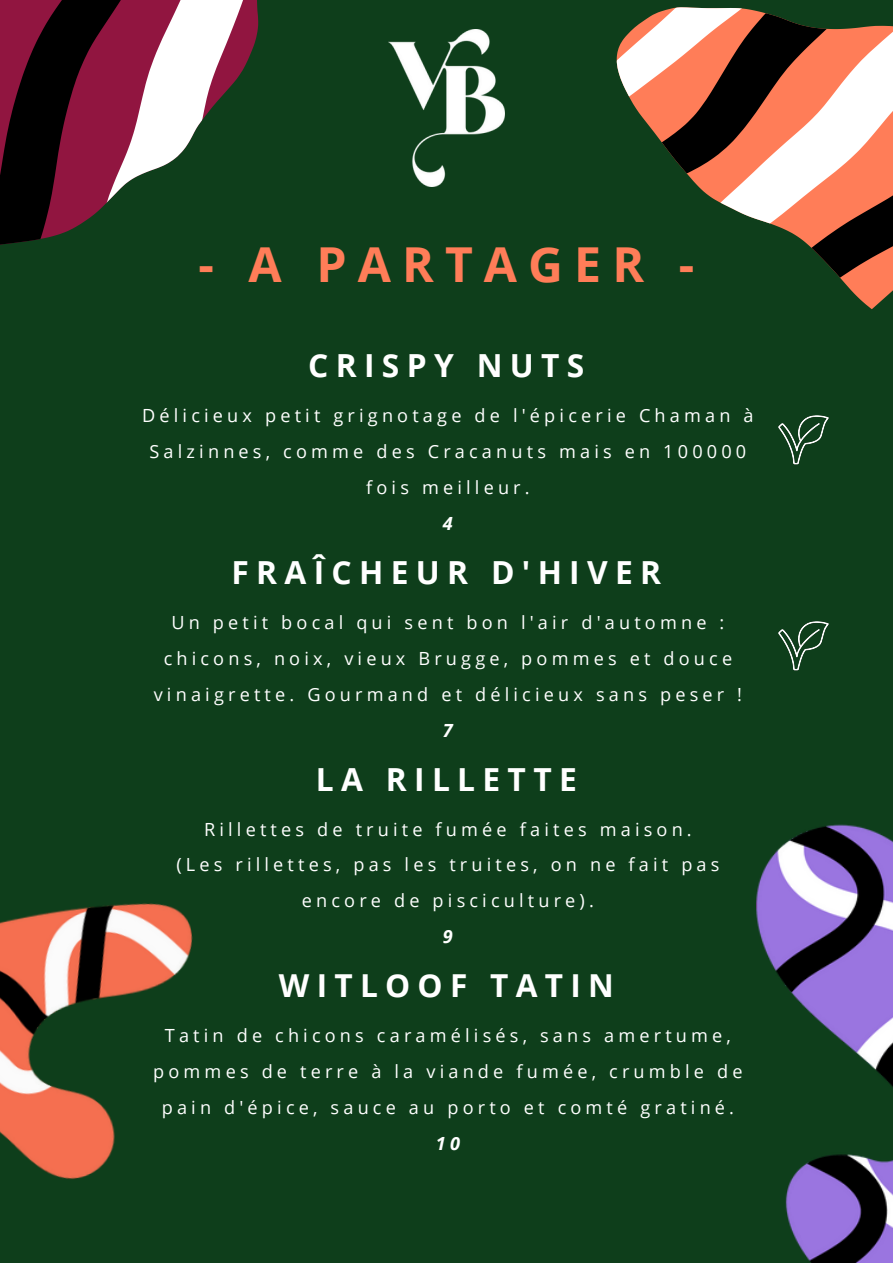
<style>
.page{position:relative;width:893px;height:1264px;background:#fff}
.page>*{position:absolute;margin:0;border:0;box-sizing:border-box;transform-origin:0 0}
.t1{font:700 48.15px "Open Sans";letter-spacing:.23em;color:#ff7d58}
.t2{font:700 31.8px "Open Sans";letter-spacing:.23em;color:#fff}
.t3{font:700 31.65px "Open Sans";letter-spacing:.23em;color:#fff}
.t4{font:18.15px/36px "Open Sans";letter-spacing:.23em;color:#fff;text-align:center}
.t5{font:italic 700 18.15px "Open Sans";color:#fff}
</style>
<div class="page">
<div style="left:0;top:0;width:892px;height:1262px;background:#0e3e1b"></div>
<svg style="left:852px;top:291px;width:40px;height:18px"></svg>
<svg style="left:807px;top:244px;width:85px;height:47px"></svg>
<svg style="left:703px;top:191px;width:189px;height:53px"></svg>
<svg style="left:616px;top:7px;width:276px;height:184px"></svg>
<svg style="left:25px;top:0;width:115px;height:242px;background:#54192c"></svg>
<svg style="left:140px;top:0;width:118px;height:175px"></svg>
<svg style="left:0;top:0;width:25px;height:245px;background:#430a1e"></svg>
<img style="left:388px;top:29px;width:116px;height:157px">
<img style="left:756px;top:623px;width:136px;height:639px">
<img style="left:0;top:903px;width:193px;height:276px">
<img style="left:778px;top:415px;width:50px;height:49px">
<img style="left:778px;top:621px;width:50px;height:49px">
<h1 class="t1" style="left:198px;top:230px;width:497px">- A PARTAGER -</h1>
<h2 class="t2" style="left:308px;top:343px;width:277px">CRISPY NUTS</h2>
<p class="t4" style="left:142px;top:396px;width:613px">Délicieux petit grignotage de l'épicerie Chaman à<br>Salzinnes, comme des Cracanuts mais en 100000 fois meilleur.</p>
<p class="t5" style="left:443px;top:510px;width:11px">4</p>
<h2 class="t2" style="left:231px;top:549px;width:431px">FRAÎCHEUR D'HIVER</h2>
<p class="t4" style="left:154px;top:603px;width:590px">Un petit bocal qui sent bon l'air d'automne : chicons, noix, vieux Brugge, pommes et douce vinaigrette. Gourmand et délicieux sans peser !</p>
<p class="t5" style="left:443px;top:717px;width:11px">7</p>
<h2 class="t2" style="left:316px;top:756px;width:262px">LA RILLETTE</h2>
<p class="t4" style="left:176px;top:810px;width:544px">Rillettes de truite fumée faites maison.<br>(Les rillettes, pas les truites, on ne fait pas encore de pisciculture).</p>
<p class="t5" style="left:443px;top:924px;width:11px">9</p>
<h3 class="t3" style="left:279px;top:963px;width:336px">WITLOOF TATIN</h3>
<p class="t4" style="left:153px;top:1017px;width:591px">Tatin de chicons caramélisés, sans amertume, pommes de terre à la viande fumée, crumble de pain d'épice, sauce au porto et comté gratiné.</p>
<p class="t5" style="left:436px;top:1130px;width:26px">10</p>
</div>
